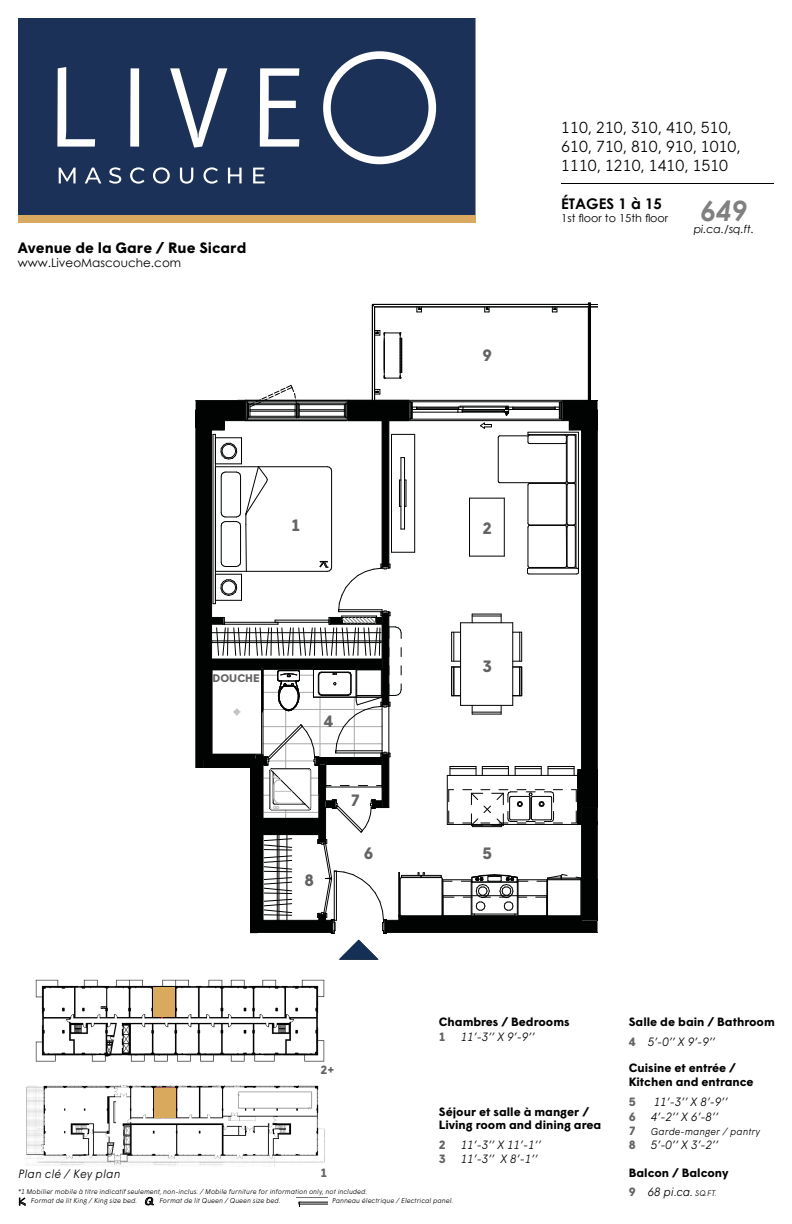
<style>
.page{position:relative;width:792px;height:1224px;background:#fff}
.page>*{position:absolute;margin:0;border:0;box-sizing:border-box;transform-origin:0 0}
.t1{font:italic 700 28px "Century Gothic";color:#808080}
.t2{font:700 16.5px "Wigrum";color:#646363}
.t3{font:300 16px/18.7px "Wigrum";color:#000}
.t4{font:700 15px "Wigrum";color:#000}
.t5{font:700 14.7px "Century Gothic";color:#000}
.t6{font:italic 300 12px/14.4px "Wigrum";color:#000}
.t7{font:700 12px/13.7px "Wigrum";color:#000}
.t8{font:12px "Century Gothic";color:#000}
.t9{font:700 12px "Wigrum";color:#646363}
.t10{font:11px "Century Gothic";color:#000}
.t11{font:italic 11px "Century Gothic";color:#000}
.t12{font:700 11px "Wigrum";color:#646363}
.t13{font:italic 300 10px "Wigrum";color:#000}
.t14{font:italic 300 7px/9.6px "Wigrum";color:#000}
.s1{font-weight:700;font-style:normal;color:#646363}
.s2{font-weight:700;font-style:normal;font-size:12px;color:#646363}
.s3{font-size:8px}
</style>
<div class="page">
<hr style="left:590px;top:307px;width:1px;height:92px;background:#010202">
<hr style="left:588px;top:307px;width:1px;height:92px;background:#010202">
<hr style="left:589px;top:307px;width:1px;height:92px;background:#010202">
<svg style="left:552px;top:308px;width:6px;height:5px"></svg>
<svg style="left:485px;top:308px;width:5px;height:5px"></svg>
<svg style="left:417px;top:308px;width:5px;height:5px"></svg>
<hr style="left:372px;top:304px;width:1px;height:96px;background:#010202">
<hr style="left:372px;top:304px;width:217px;height:1px;background:#010202">
<hr style="left:374px;top:307px;width:1px;height:93px;background:#010202">
<svg style="left:588px;top:303px;width:10px;height:5px"></svg>
<hr style="left:375px;top:307px;width:214px;height:1px;background:#010202">
<svg style="left:375px;top:330px;width:27px;height:49px"></svg>
<hr style="left:384px;top:335px;width:1px;height:41px;background:#010202">
<img style="left:25px;top:1086px;width:300px;height:80px">
<img style="left:35px;top:979px;width:290px;height:83px">
<div style="left:18px;top:18px;width:458px;height:197px;background:#1c3157"></div>
<svg style="left:323px;top:51px;width:113px;height:113px"></svg>
<svg style="left:57px;top:67px;width:242px;height:81px"></svg>
<svg style="left:59px;top:168px;width:17px;height:15px"></svg>
<svg style="left:85px;top:168px;width:16px;height:15px"></svg>
<svg style="left:109px;top:167px;width:12px;height:17px"></svg>
<svg style="left:130px;top:167px;width:15px;height:17px"></svg>
<svg style="left:153px;top:167px;width:17px;height:17px"></svg>
<svg style="left:180px;top:168px;width:13px;height:16px"></svg>
<svg style="left:203px;top:167px;width:15px;height:17px"></svg>
<svg style="left:228px;top:168px;width:14px;height:15px"></svg>
<svg style="left:253px;top:168px;width:12px;height:15px"></svg>
<div style="left:18px;top:215px;width:458px;height:8px;background:#d9a960"></div>
<svg style="left:297px;top:1197px;width:30px;height:9px"></svg>
<svg style="left:19px;top:1198px;width:7px;height:8px"></svg>
<svg style="left:145px;top:1197px;width:9px;height:9px"></svg>
<svg style="left:196px;top:385px;width:402px;height:575px"></svg>
<div style="left:153px;top:987px;width:22px;height:30px;background:#d9a95e"></div>
<div style="left:154px;top:1088px;width:22px;height:29px;background:#d9a95e"></div>
<hr style="left:561px;top:183px;width:213px;height:1px;background:#000">
<h3 class="t3" style="left:570px;top:119px;width:10px">1</h3>
<h3 class="t3" style="left:561px;top:120px;width:181px">1 0, 210, 310, 410, 510,<br>610, 710, 810, 910, 1010,<br>1110, 1210, 1410, 1510</h3>
<h3 class="t4" style="left:18px;top:239px;width:230px">Avenue de la Gare / Rue Sicard</h3>
<h3 class="t8" style="left:18px;top:255px;width:165px">www.LiveoMascouche.com</h3>
<h2 class="t2" style="left:483px;top:346px;width:11px">9</h2>
<h3 class="t5" style="left:561px;top:192px;width:102px">ÉTAGES 1 à 15</h3>
<h3 class="t10" style="left:561px;top:210px;width:109px">1st floor to 15th floor</h3>
<h1 class="t1" style="left:700px;top:190px;width:49px">649</h1>
<h3 class="t11" style="left:694px;top:222px;width:62px">pi.ca./sq.ft.</h3>
<h2 class="t2" style="left:291px;top:517px;width:11px">1</h2>
<h2 class="t2" style="left:483px;top:519px;width:11px">2</h2>
<h3 class="t12" style="left:212px;top:672px;width:49px">DOUCHE</h3>
<h2 class="t2" style="left:324px;top:712px;width:11px">4</h2>
<h2 class="t2" style="left:483px;top:657px;width:11px">3</h2>
<h2 class="t2" style="left:305px;top:872px;width:11px">8</h2>
<h2 class="t2" style="left:350px;top:792px;width:11px">7</h2>
<h2 class="t2" style="left:364px;top:844px;width:11px">6</h2>
<h2 class="t2" style="left:483px;top:844px;width:11px">5</h2>
<h3 class="t9" style="left:320px;top:1064px;width:15px">2+</h3>
<h3 class="t7" style="left:439px;top:1015px;width:132px">Chambres / Bedrooms</h3>
<h3 class="t7" style="left:629px;top:1015px;width:148px">Salle de bain / Bathroom</h3>
<h3 class="t6" style="left:439px;top:1030px;width:97px"><span class="s1">1</span> 11’-3’’ X 9’-9’’</h3>
<h3 class="t7" style="left:439px;top:1105px;width:164px">Séjour et salle à manger /<br>Living room and dining area</h3>
<h3 class="t6" style="left:439px;top:1138px;width:103px"><span class="s1">2</span> 11’-3’’ X 11’-1’’<br><span class="s1">3</span> 11’-3’’ X 8’-1’’</h3>
<h3 class="t6" style="left:629px;top:1036px;width:88px"><span class="s1">4</span> 5’-0’’ X 9’-9’’</h3>
<h3 class="t7" style="left:629px;top:1061px;width:126px;line-height:14.5px">Cuisine et entrée /<br>Kitchen and entrance</h3>
<h3 class="t9" style="left:629px;top:1095px;width:8px">5</h3>
<h3 class="t6" style="left:654px;top:1096px;width:75px">11’-3’’ X 8’-9’’</h3>
<h3 class="t9" style="left:629px;top:1110px;width:8px">6</h3>
<h3 class="t6" style="left:651px;top:1110px;width:69px">4’-2’’ X 6’-8’’</h3>
<h3 class="t13" style="left:629px;top:1128px;width:133px"><span class="s2">7</span> Garde-manger / pantry</h3>
<h3 class="t9" style="left:629px;top:1139px;width:8px">8</h3>
<h3 class="t6" style="left:651px;top:1139px;width:69px">5’-0’’ X 3’-2’’</h3>
<h3 class="t9" style="left:320px;top:1167px;width:8px">1</h3>
<h3 class="t6" style="left:18px;top:1168px;width:104px">Plan clé / Key plan</h3>
<p class="t14" style="left:31px;top:1187px;width:338px;text-indent:-13px">*1 Mobilier mobile à titre indicatif seulement, non-inclus. / Mobile furniture for information only, not included.<br>Format de lit King / King size bed.</p>
<p class="t14" style="left:159px;top:1196px;width:123px">Format de lit Queen / Queen size bed.</p>
<p class="t14" style="left:332px;top:1196px;width:123px">Panneau électrique / Electrical panel.</p>
<h3 class="t7" style="left:629px;top:1166px;width:101px">Balcon / Balcony</h3>
<h3 class="t6" style="left:629px;top:1186px;width:90px"><span class="s1">9</span> 68 pi.ca. <span class="s3">SQ.FT.</span></h3>
</div>
